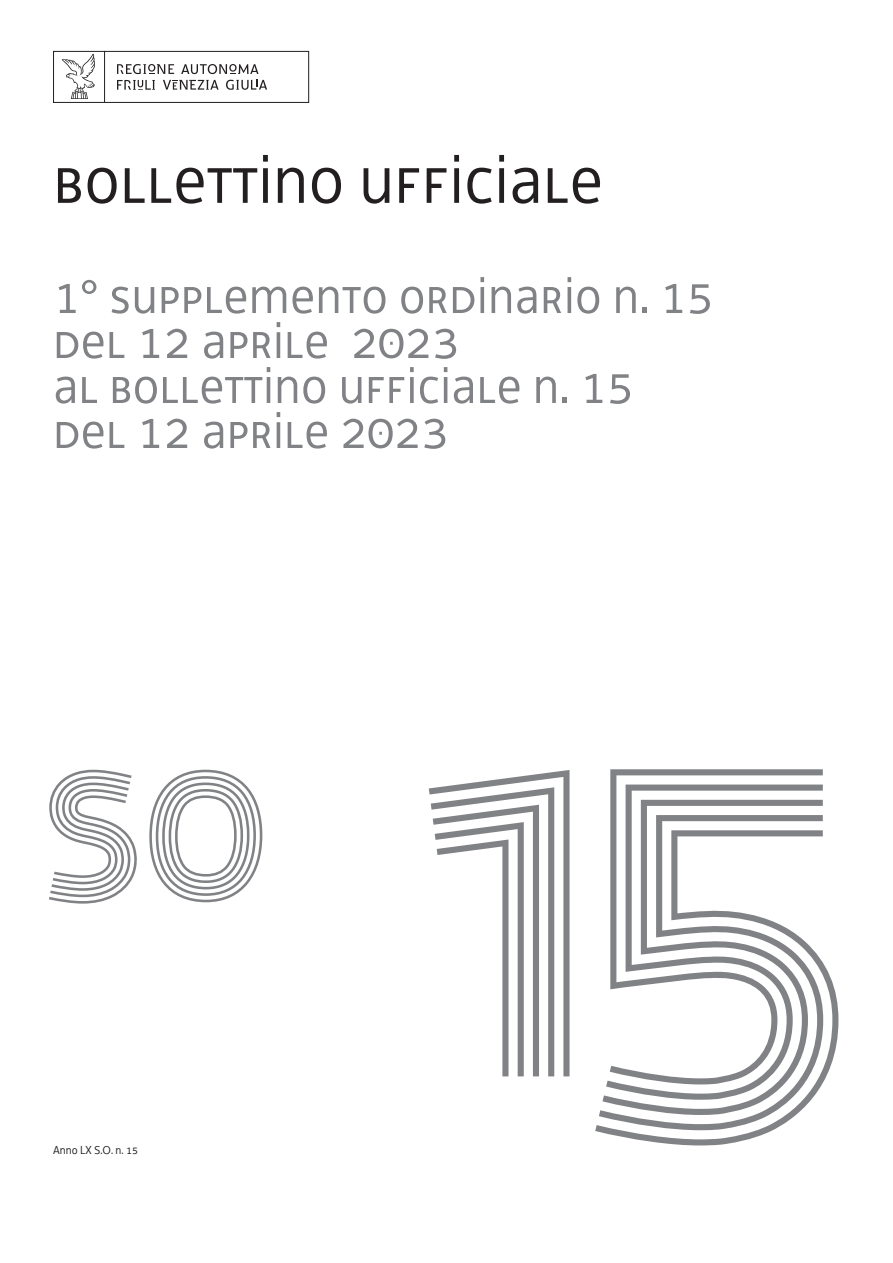
<style>
.page{position:relative;width:893px;height:1263px;background:#fff}
.page>*{position:absolute;margin:0;border:0;box-sizing:border-box;transform-origin:0 0}
.t1{font:72px "Decima UNI";color:#231f20}
.t2{font:54px/45px "Decima UNI";color:#808285}
.t3{font:12px "Decima WE";color:#231f20}
</style>
<div class="page">
<div style="left:53px;top:51px;width:52px;height:52px;border:1px solid #231f20"></div>
<div style="left:104px;top:51px;width:205px;height:52px;border:1px solid #231f20"></div>
<svg style="left:62px;top:54px;width:33px;height:45px"></svg>
<svg style="left:181px;top:64px;width:77px;height:10px"></svg>
<svg style="left:117px;top:64px;width:57px;height:10px"></svg>
<svg style="left:226px;top:80px;width:41px;height:10px"></svg>
<svg style="left:117px;top:80px;width:38px;height:10px"></svg>
<svg style="left:163px;top:80px;width:56px;height:10px"></svg>
<svg style="left:49px;top:770px;width:88px;height:134px"></svg>
<svg style="left:149px;top:769px;width:114px;height:134px"></svg>
<svg style="left:429px;top:770px;width:140px;height:306px"></svg>
<svg style="left:595px;top:963px;width:243px;height:182px"></svg>
<svg style="left:599px;top:963px;width:224px;height:167px"></svg>
<svg style="left:602px;top:963px;width:221px;height:152px"></svg>
<svg style="left:606px;top:963px;width:217px;height:137px"></svg>
<svg style="left:610px;top:769px;width:213px;height:315px"></svg>
<h1 class="t1" style="left:53px;top:137px;width:552px">BOLLETTINO UFFICIALE</h1>
<p class="t2" style="left:53px;top:273px;width:662px">1° sUPPLEmenTO ORDINARIO n. 15<br>DEL 12 aprile 2023<br>AL BOLLETTINO UFFICIALE N. 15<br>DEL 12 aprile 2023</p>
<p class="t3" style="left:53px;top:1142px;width:86px">Anno LX S.O. n. 15</p>
</div>
